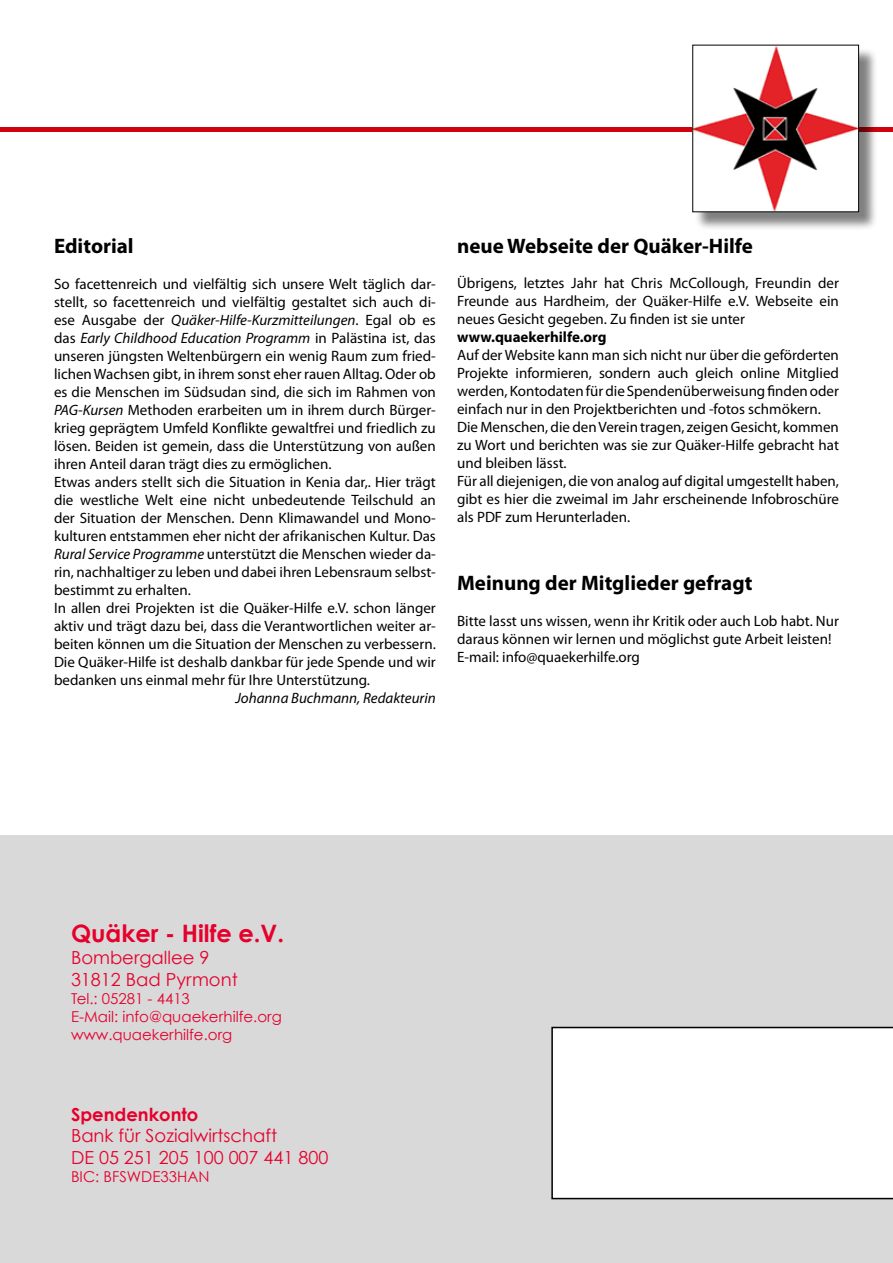
<style>
.page{position:relative;width:893px;height:1263px;background:#fff}
.page>*{position:absolute;margin:0;border:0;box-sizing:border-box;transform-origin:0 0}
.t1{font:700 24px "Century Gothic";color:#e6002c}
.t2{font:700 21px "Myriad Pro";color:#000}
.t3{font:18px/21.6px "Century Gothic";color:#e6002c}
.t4{font:700 18px "Century Gothic";color:#e6002c}
.t5{font:15px/18px "Myriad Pro";color:#000}
.t6{font:15px/18px "Century Gothic";color:#e6002c}
.t7{font:italic 15px "Myriad Pro";color:#000}
.t8{font:700 15px "Myriad Pro";color:#000}
.s1{font-style:italic}
</style>
<div class="page">
<div style="left:0;top:127px;width:893px;height:5px;background:#d1010e"></div>
<div style="left:0;top:835px;width:893px;height:428px;background:#d9d9d9"></div>
<div style="left:551px;top:1027px;width:342px;height:172px;background:#fff"></div>
<div style="left:695px;top:47px;width:183px;height:184px;background:#000;opacity:.5"></div>
<img style="left:694px;top:47px;width:163px;height:163px">
<h2 class="t2" style="left:54px;top:232px;width:81px">Editorial</h2>
<p class="t5" style="left:54px;top:275px;width:383px">So facettenreich und vielfältig sich unsere Welt täglich dar&shy;stellt, so facettenreich und vielfältig gestaltet sich auch di&shy;ese Ausgabe der <span class="s1">Quäker-Hilfe-Kurzmitteilungen</span>. Egal ob es das <span class="s1">Early Childhood Education Programm</span> in Palästina ist, das unseren jüngsten Weltenbürgern ein wenig Raum zum fried&shy;lichen Wachsen gibt, in ihrem sonst eher rauen Alltag. Oder ob es die Menschen im Südsudan sind, die sich im Rahmen von <span class="s1">PAG-Kursen</span> Methoden erarbeiten um in ihrem durch Bürger&shy;krieg geprägtem Umfeld Konflikte gewaltfrei und friedlich zu lösen. Beiden ist gemein, dass die Unterstützung von außen ihren Anteil daran trägt dies zu ermöglichen.<br>Etwas anders stellt sich die Situation in Kenia dar,. Hier trägt die westliche Welt eine nicht unbedeutende Teilschuld an der Situation der Menschen. Denn Klimawandel und Mono&shy;kulturen entstammen eher nicht der afrikanischen Kultur. Das <span class="s1">Rural Service Programme</span> unterstützt die Menschen wieder da&shy;rin, nachhaltiger zu leben und dabei ihren Lebensraum selbst&shy;bestimmt zu erhalten.<br>In allen drei Projekten ist die Quäker-Hilfe e.V. schon länger aktiv und trägt dazu bei, dass die Verantwortlichen weiter ar&shy;beiten können um die Situation der Menschen zu verbessern.<br>Die Quäker-Hilfe ist deshalb dankbar für jede Spende und wir bedanken uns einmal mehr für Ihre Unterstützung.</p>
<p class="t7" style="left:235px;top:689px;width:202px">Johanna Buchmann, Redakteurin</p>
<h2 class="t2" style="left:457px;top:232px;width:297px">neue Webseite der Quäker-Hilfe</h2>
<p class="t5" style="left:457px;top:274px;width:383px;text-align:justify">Übrigens, letztes Jahr hat Chris McCollough, Freundin der Freunde aus Hardheim, der Quäker-Hilfe e.V. Webseite ein neues Gesicht gegeben. Zu finden ist sie unter</p>
<p class="t8" style="left:457px;top:327px;width:151px">www.quaekerhilfe.org</p>
<p class="t5" style="left:457px;top:346px;width:383px">Auf der Website kann man sich nicht nur über die geförderten Projekte informieren, sondern auch gleich online Mitglied werden, Kontodaten für die Spendenüberweisung finden oder einfach nur in den Projektberichten und -fotos schmökern.<br>Die Menschen, die den Verein tragen, zeigen Gesicht, kommen zu Wort und berichten was sie zur Quäker-Hilfe gebracht hat und bleiben lässt.<br>Für all diejenigen, die von analog auf digital umgestellt haben, gibt es hier die zweimal im Jahr erscheinende Infobroschüre als PDF zum Herunterladen.</p>
<h2 class="t2" style="left:457px;top:570px;width:297px">Meinung der Mitglieder gefragt</h2>
<p class="t5" style="left:457px;top:612px;width:383px">Bitte lasst uns wissen, wenn ihr Kritik oder auch Lob habt. Nur daraus können wir lernen und möglichst gute Arbeit leisten!<br>E-mail: info@quaekerhilfe.org</p>
<h1 class="t1" style="left:71px;top:918px;width:215px">Quäker - Hilfe e.V.</h1>
<p class="t3" style="left:71px;top:946px;width:168px">Bombergallee 9<br>31812 Bad Pyrmont</p>
<p class="t6" style="left:71px;top:989px;width:212px">Tel.: 05281 - 4413<br>E-Mail: info@quaekerhilfe.org www.quaekerhilfe.org</p>
<p class="t4" style="left:71px;top:1103px;width:129px">Spendenkonto</p>
<p class="t3" style="left:71px;top:1125px;width:259px">Bank für Sozialwirtschaft<br>DE 05 251 205 100 007 441 800</p>
<p class="t6" style="left:71px;top:1167px;width:140px">BIC: BFSWDE33HAN</p>
</div>
